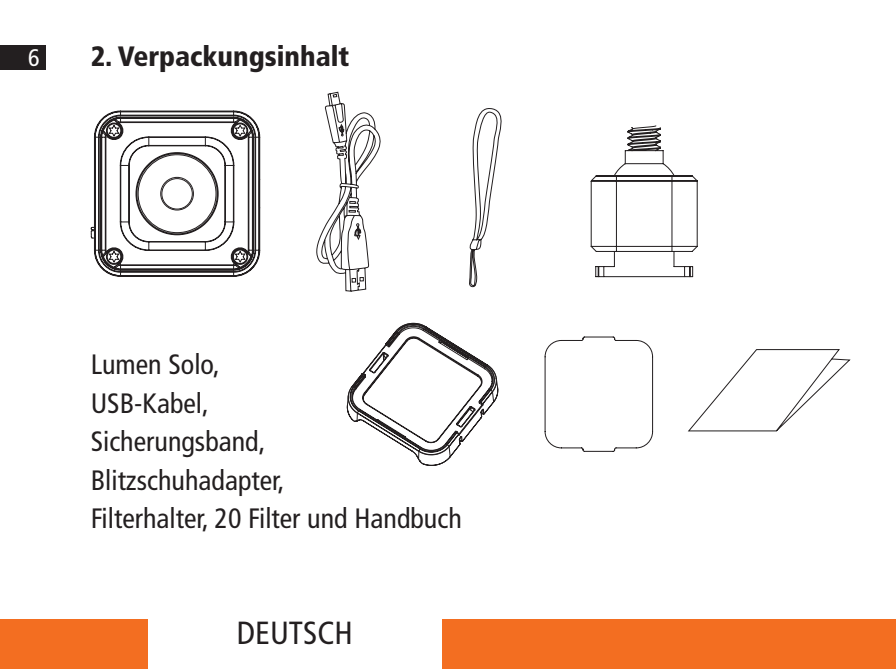
<style>
.page{position:relative;width:896px;height:669px;background:#fff}
.page>*{position:absolute;margin:0;border:0;box-sizing:border-box;transform-origin:0 0}
.t1{font:condensed 32px "Frutiger LT";color:#231f20}
.t2{font:condensed 28px/38.4px "Frutiger LT";color:#231f20}
.t3{font:900 condensed 28px "Frutiger LT";color:#231f20}
.t4{font:condensed 24px "Frutiger LT";color:#fff}
</style>
<div class="page">
<div style="left:0;top:45px;width:45px;height:24px;background:#231f20"></div>
<svg style="left:687px;top:349px;width:164px;height:83px"></svg>
<svg style="left:347px;top:323px;width:151px;height:143px"></svg>
<svg style="left:316px;top:91px;width:186px;height:201px"></svg>
<svg style="left:90px;top:110px;width:171px;height:167px"></svg>
<svg style="left:94px;top:118px;width:166px;height:92px"></svg>
<div style="left:0;top:620px;width:147px;height:49px;background:#f36e21"></div>
<div style="left:442px;top:620px;width:454px;height:49px;background:#f36e21"></div>
<svg style="left:590px;top:125px;width:108px;height:153px"></svg>
<svg style="left:544px;top:336px;width:109px;height:116px"></svg>
<p class="t4" style="left:28px;top:43px;width:13px">6</p>
<p class="t3" style="left:91px;top:40px;width:260px">2. Verpackungsinhalt</p>
<p class="t2" style="left:91px;top:346px;width:373px">Lumen Solo,<br>USB-Kabel,<br>Sicherungsband,<br>Blitzschuhadapter,<br>Filterhalter, 20 Filter und Handbuch</p>
<p class="t1" style="left:237px;top:614px;width:118px">DEUTSCH</p>
</div>
